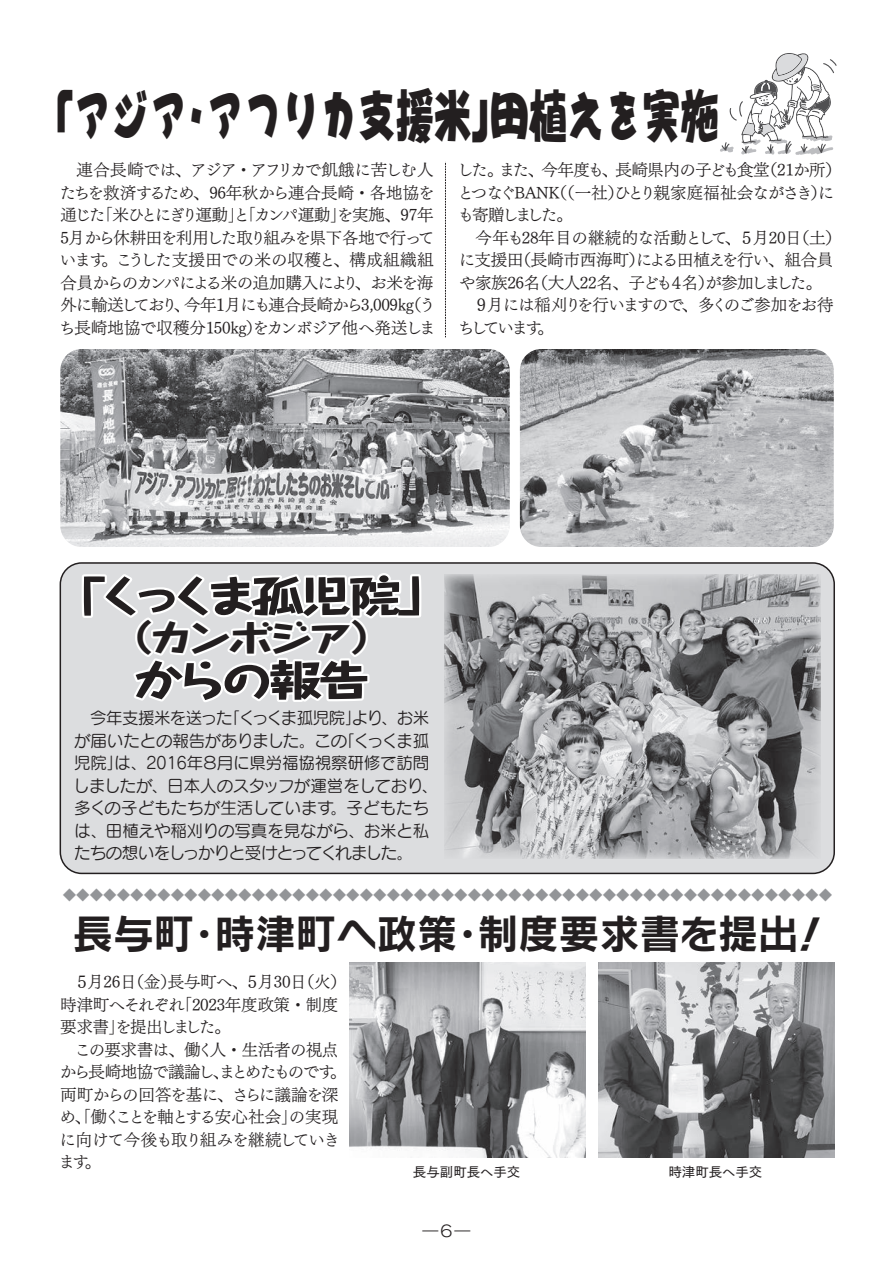
<style>
.page{position:relative;width:893px;height:1263px;background:#fff}
.page>*{position:absolute;margin:0;border:0;box-sizing:border-box;transform-origin:0 0}
.t1{font:58.5px "DC Ai W5 90 pv RKSJ H";letter-spacing:-.025em;color:#231f20;scale:.67 1}
.t2{font:800 42px "Taka Hand Std";letter-spacing:-.2em;color:#231f20;scale:1.25 1}
.t3{font:800 42px "Taka Hand Std";letter-spacing:-.14em;color:#231f20;scale:1.25 1}
.t4{font:40.5px "Rodin NTLG Pro B";color:#231f20}
.t5{font:800 36px "Taka Hand Std";letter-spacing:-.115em;color:#231f20;scale:1.25 1}
.t6{font:16.5px/22.5px "Tsuku Min Pro LB";letter-spacing:-.04em;color:#231f20;text-align:right}
.t7{font:16.5px/22.5px "Seurat Pro M";letter-spacing:-.03em;color:#231f20}
.t8{font:16.5px "Tsuku Min Pro LB";letter-spacing:-.08em;color:#231f20}
.t9{font:16.5px "Tsuku Min Pro LB";letter-spacing:-.07em;color:#231f20}
.t10{font:16.5px "Seurat Pro M";letter-spacing:-.01em;color:#231f20}
.t11{font:16.5px "Tsuku Min Pro LB";letter-spacing:.005em;color:#231f20}
.t12{font:16.5px/22.5px "Tsuku Min Pro LB";letter-spacing:-.015em;color:#231f20}
.t13{font:16.5px/22.5px "Seurat Pro M";color:#231f20}
.t14{font:16.5px/22.5px "Tsuku Min Pro LB";letter-spacing:-.075em;color:#231f20}
.t15{font:16.5px "Tsuku Min Pro LB";letter-spacing:-.095em;color:#231f20}
.t16{font:16.5px "Tsuku Min Pro LB";letter-spacing:-.06em;color:#231f20}
.t17{font:16.5px "Tsuku Min Pro LB";letter-spacing:-.14em;color:#231f20}
.t18{font:16.5px/22.5px "Tsuku Min Pro LB";letter-spacing:-.135em;color:#231f20}
.t19{font:16.5px "Tsuku Min Pro LB";letter-spacing:-.02em;color:#231f20}
.t20{font:16.5px "Tsuku Min Pro LB";letter-spacing:-.065em;color:#231f20}
.t21{font:16.5px "Seurat Pro M";letter-spacing:-.06em;color:#231f20}
.t22{font:16.5px "Tsuku Min Pro LB";letter-spacing:-.155em;color:#231f20}
.t23{font:15.9px "Rodin Pro M";color:#231f20}
.t24{font:13.5px "Rodin NTLG Pro M";color:#939598}
.t25{font:13.5px "Tsuku Go Pro D";color:#231f20}
</style>
<div class="page">
<div style="left:60px;top:563px;width:774px;height:310px;background:#dcdddf;border-radius:21px"></div>
<div style="left:60px;top:562px;width:775px;height:312px;border:2px solid #231f20;border-radius:21px"></div>
<svg style="left:445px;top:162px;width:1px;height:175px"></svg>
<img style="left:60px;top:349px;width:450px;height:198px">
<img style="left:520px;top:349px;width:314px;height:198px">
<svg style="left:79px;top:562px;width:345px;height:140px"></svg>
<img style="left:350px;top:963px;width:236px;height:194px">
<img style="left:598px;top:963px;width:236px;height:194px">
<svg style="left:720px;top:53px;width:117px;height:102px"></svg>
<img style="left:445px;top:575px;width:376px;height:283px">
<h1 class="t1" style="left:35px;top:87px;width:1023px">「アジアアフリカ支援米田植えを実施</h1>
<h1 class="t1" style="left:471px;top:87px;width:60px">」</h1>
<h1 class="t1" style="left:177px;top:87px;width:60px">・</h1>
<p class="t6" style="left:60px;top:156px;width:376px">　連合長崎では、アジア・アフリカで飢餓に苦しむ人たちを救済するため、96年秋から連合長崎・各地協を「米ひとにぎり運動 「と」 カンパ運動を実施、97年</p>
<p class="t6" style="left:60px;top:201px;width:47px">通じた</p>
<p class="t9" style="left:60px;top:222px;width:376px">5月から休耕田を利用した取り組みを県下各地で行って</p>
<p class="t11" style="left:101px;top:245px;width:334px">。こうした支援田での米の収穫と、構成組織組</p>
<p class="t6" style="left:330px;top:201px;width:18px">」</p>
<p class="t6" style="left:60px;top:246px;width:48px">います</p>
<p class="t8" style="left:60px;top:267px;width:300px">合員からのカンパによる米の追加購入により</p>
<p class="t6" style="left:355px;top:269px;width:80px">、お米を海</p>
<p class="t20" style="left:60px;top:290px;width:158px">外に輸送しており今年</p>
<p class="t6" style="left:225px;top:291px;width:198px">月にも連合長崎から3,009 （k g</p>
<p class="t6" style="left:419px;top:291px;width:18px">う</p>
<p class="t6" style="left:213px;top:291px;width:18px">１</p>
<p class="t6" style="left:59px;top:291px;width:378px;text-align:left;text-indent:115px">、<br>ち長崎地協で収穫分150kg をカンボジア他へ発送しま</p>
<p class="t6" style="left:246px;top:314px;width:18px">）</p>
<p class="t6" style="left:457px;top:156px;width:48px">した。</p>
<p class="t6" style="left:499px;top:156px;width:47px">また、</p>
<p class="t6" style="left:541px;top:156px;width:65px">今年度も</p>
<p class="t6" style="left:602px;top:156px;width:18px">、</p>
<p class="t6" style="left:615px;top:156px;width:156px">長崎県内の子ども食堂</p>
<p class="t6" style="left:761px;top:156px;width:82px">（21か所(</p>
<p class="t11" style="left:551px;top:177px;width:285px">（（一社ひとり親家庭福祉会ながさきに）</p>
<p class="t6" style="left:607px;top:179px;width:18px">）</p>
<p class="t18" style="left:457px;top:179px;width:117px">とつなぐBANKも寄贈しました。</p>
<p class="t6" style="left:738px;top:224px;width:105px">５月20 （日土(</p>
<p class="t12" style="left:515px;top:224px;width:320px;text-indent:-55px">　今年も28年目の継続的な活動として<br>（長崎市西海町による田植えを行い、組合員</p>
<p class="t6" style="left:725px;top:224px;width:18px">、</p>
<p class="t6" style="left:629px;top:247px;width:18px">）</p>
<p class="t6" style="left:459px;top:247px;width:66px">に支援田</p>
<p class="t6" style="left:459px;top:269px;width:215px">や家族26 （名大人22名、子ども</p>
<p class="t8" style="left:473px;top:290px;width:362px">９月には稲刈りを行いますので、多くのご参加をお待</p>
<p class="t6" style="left:537px;top:314px;width:18px">。</p>
<p class="t6" style="left:698px;top:269px;width:18px">）</p>
<p class="t22" style="left:682px;top:268px;width:142px">名が参加しました。</p>
<p class="t6" style="left:668px;top:269px;width:18px">４</p>
<p class="t6" style="left:458px;top:314px;width:86px">ちしています</p>
<h2 class="t2" style="left:97px;top:567px;width:283px">くっくま孤児院「</h2>
<h2 class="t3" style="left:54px;top:567px;width:43px">「</h2>
<h3 class="t5" style="left:109px;top:612px;width:37px">（</h3>
<h2 class="t3" style="left:131px;top:651px;width:193px">からの報告</h2>
<h3 class="t5" style="left:148px;top:612px;width:198px">カンボジア(</h3>
<p class="t21" style="left:224px;top:707px;width:161px">「くっくま孤児院より</p>
<p class="t7" style="left:74px;top:706px;width:160px">　今年支援米を送った</p>
<p class="t7" style="left:381px;top:706px;width:50px">、お米</p>
<p class="t7" style="left:345px;top:706px;width:18px">」</p>
<p class="t10" style="left:74px;top:729px;width:275px">が届いたとの報告がありました。この</p>
<p class="t10" style="left:74px;top:752px;width:357px">児院は」、2016年８月に県労福協視察研修で訪問</p>
<p class="t7" style="left:421px;top:773px;width:18px">、</p>
<p class="t7" style="left:339px;top:728px;width:92px">「くっくま孤</p>
<p class="t13" style="left:331px;top:773px;width:100px;text-indent:-258px">しましたが、日本人のスタッフが運営をしており。子どもたち</p>
<p class="t7" style="left:74px;top:796px;width:357px">多くの子どもたちが生活しています<br>は、田植えや稲刈りの写真を見ながら、お米と私たちの想いをしっかりと受けとってくれました。</p>
<p class="t24" style="left:63px;top:886px;width:771px">◆◆◆◆◆◆◆◆◆◆◆◆◆◆◆◆◆◆◆◆◆◆◆◆◆◆◆◆◆◆◆◆◆◆◆◆◆◆◆◆◆◆◆◆◆◆◆◆◆◆◆◆◆◆◆◆◆</p>
<h3 class="t4" style="left:73px;top:906px;width:123px">長与町</h3>
<h3 class="t4" style="left:184px;top:906px;width:42px">・</h3>
<h3 class="t4" style="left:215px;top:906px;width:244px">時津町へ政策</h3>
<h3 class="t4" style="left:448px;top:906px;width:42px">・</h3>
<h3 class="t4" style="left:478px;top:906px;width:322px">制度要求書を提出</h3>
<h3 class="t4" style="left:790px;top:906px;width:42px">!</h3>
<p class="t6" style="left:88px;top:968px;width:162px">月26 （日金長与町へ、</p>
<p class="t6" style="left:160px;top:968px;width:18px">）</p>
<p class="t6" style="left:74px;top:968px;width:18px">５</p>
<p class="t6" style="left:258px;top:968px;width:91px">月30 （日火(</p>
<p class="t6" style="left:244px;top:968px;width:18px">５</p>
<p class="t19" style="left:176px;top:989px;width:164px">「2023年度政策・制度</p>
<p class="t14" style="left:60px;top:991px;width:172px">時津町へそれぞれ<br>要求書を提出しました。</p>
<p class="t6" style="left:109px;top:1013px;width:18px">」</p>
<p class="t6" style="left:60px;top:1036px;width:280px">　この要求書は、働く人・生活者の視点</p>
<p class="t6" style="left:330px;top:1058px;width:18px">。</p>
<p class="t15" style="left:60px;top:1057px;width:276px">から長崎地協で議論しまとめたものです</p>
<p class="t6" style="left:213px;top:1058px;width:18px">、</p>
<p class="t16" style="left:60px;top:1079px;width:280px">両町からの回答を基に、さらに議論を深</p>
<p class="t6" style="left:289px;top:1103px;width:51px">の実現</p>
<p class="t17" style="left:59px;top:1102px;width:240px">め、「働くことを軸とする安心社会」</p>
<p class="t9" style="left:60px;top:1124px;width:282px">に向けて今後も取り組みを継続していき</p>
<p class="t6" style="left:85px;top:1148px;width:18px">。</p>
<p class="t6" style="left:58px;top:1148px;width:32px">ます</p>
<p class="t25" style="left:413px;top:1160px;width:109px">長与副町長へ手交</p>
<p class="t23" style="left:423px;top:1221px;width:49px">―６―</p>
<p class="t25" style="left:668px;top:1160px;width:95px">時津町長へ手交</p>
</div>
